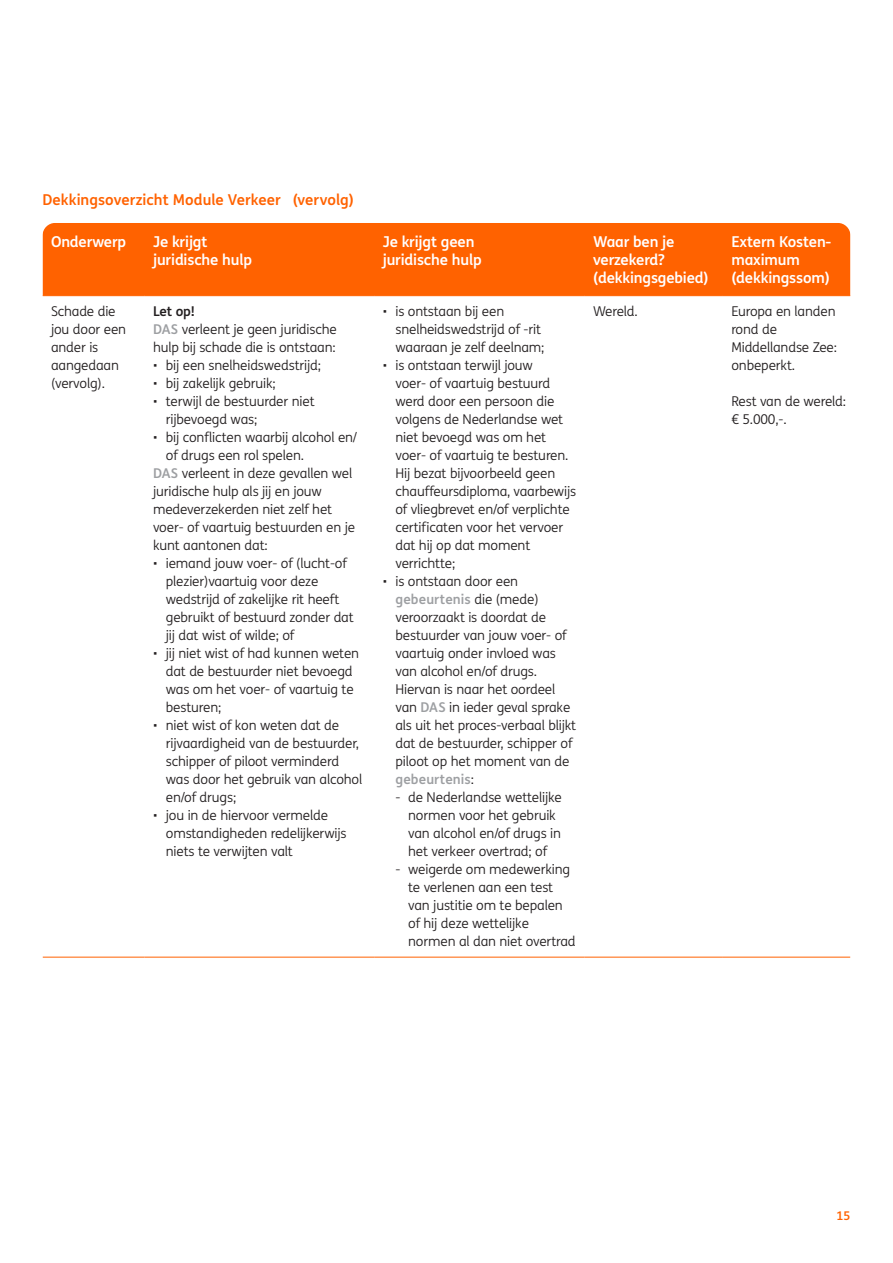
<style>
.page{position:relative;width:893px;height:1263px;background:#fff}
.page>*{position:absolute;margin:0;border:0;box-sizing:border-box;transform-origin:0 0}
.t1{font:700 15px/18px "ING Me";letter-spacing:-.01em;color:#fff}
.Tabel_Heading{font:700 15px "ING Me";color:#ff6200}
.t2{font:13.5px/18px "ING Me";letter-spacing:-.01em;color:#231f20}
.t3{font:700 12px "ING Me";color:#ff6200}
.s1{font-weight:700}
.s2{font-weight:700;color:#9d9fa2}
</style>
<div class="page">
<div style="left:43px;top:223px;width:807px;height:72px;background:#ff6200"></div>
<hr style="left:43px;top:295px;width:102px;height:1px;background:#ff6200">
<hr style="left:145px;top:295px;width:229px;height:1px;background:#ff6200">
<hr style="left:374px;top:295px;width:211px;height:1px;background:#ff6200">
<hr style="left:585px;top:295px;width:138px;height:1px;background:#ff6200">
<hr style="left:723px;top:295px;width:127px;height:1px;background:#ff6200">
<hr style="left:43px;top:957px;width:102px;height:1px;background:#ff6200">
<hr style="left:145px;top:957px;width:229px;height:1px;background:#ff6200">
<hr style="left:374px;top:957px;width:211px;height:1px;background:#ff6200">
<hr style="left:585px;top:957px;width:138px;height:1px;background:#ff6200">
<hr style="left:723px;top:957px;width:127px;height:1px;background:#ff6200">
<p class="Tabel_Heading" style="left:43px;top:187px;width:313px">Dekkingsoverzicht Module Verkeer (vervolg)</p>
<p class="t1" style="left:51px;top:232px;width:77px">Onderwerp</p>
<p class="t1" style="left:153px;top:232px;width:100px">Je krijgt juridische hulp</p>
<p class="t1" style="left:383px;top:232px;width:100px">Je krijgt geen juridische hulp</p>
<p class="t1" style="left:593px;top:232px;width:117px">Waar ben je verzekerd? (dekkingsgebied)</p>
<p class="t1" style="left:731px;top:232px;width:102px">Extern Kosten&shy;maximum (dekkingssom)</p>
<p class="t2" style="left:51px;top:302px;width:77px">Schade die jou door een ander is aangedaan (vervolg).</p>
<p class="t2" style="left:153px;top:302px;width:185px"><span class="s1">Let op!<br></span><span class="s2">DAS</span> verleent je geen juridische hulp bij schade die is ontstaan:</p>
<p class="t2" style="left:593px;top:302px;width:46px">Wereld.</p>
<p class="t2" style="left:731px;top:302px;width:107px">Europa en landen rond de<br>Middellandse Zee: onbeperkt.</p>
<p class="t2" style="left:731px;top:392px;width:116px">Rest van de wereld: € 5.000,-.</p>
<p class="t2" style="left:395px;top:302px;width:151px;text-indent:-13px">• is ontstaan bij een snelheidswedstrijd of -rit waaraan je zelf deelnam;</p>
<p class="t2" style="left:395px;top:356px;width:182px;text-indent:-13px">• is ontstaan terwijl jouw<br>voer- of vaartuig bestuurd werd door een persoon die volgens de Nederlandse wet niet bevoegd was om het voer- of vaartuig te besturen.<br>Hij bezat bijvoorbeeld geen chauffeursdiploma, vaarbewijs of vliegbrevet en/of verplichte certificaten voor het vervoer dat hij op dat moment verrichtte;</p>
<p class="t2" style="left:395px;top:572px;width:182px;text-indent:-13px">• is ontstaan door een <span class="s2">gebeurtenis</span> die (mede) veroorzaakt is doordat de bestuurder van jouw voer- of vaartuig onder invloed was van alcohol en/of drugs.<br>Hiervan is naar het oordeel van <span class="s2">DAS</span> in ieder geval sprake als uit het proces-verbaal blijkt dat de bestuurder, schipper of piloot op het moment van de <span class="s2">gebeurtenis</span>:</p>
<p class="t2" style="left:408px;top:788px;width:155px;text-indent:-13px">- de Nederlandse wettelijke normen voor het gebruik van alcohol en/of drugs in het verkeer overtrad; of</p>
<p class="t2" style="left:408px;top:860px;width:169px;text-indent:-13px">- weigerde om medewerking te verlenen aan een test van justitie om te bepalen of hij deze wettelijke normen al dan niet overtrad</p>
<p class="t2" style="left:153px;top:356px;width:169px">• bij een snelheidswedstrijd;</p>
<p class="t2" style="left:153px;top:374px;width:124px">• bij zakelijk gebruik;</p>
<p class="t2" style="left:166px;top:392px;width:150px;text-indent:-13px">• terwijl de bestuurder niet rijbevoegd was;</p>
<p class="t2" style="left:153px;top:428px;width:206px">• bij conflicten waarbij alcohol en/</p>
<p class="t2" style="left:166px;top:446px;width:140px">of drugs een rol spelen.</p>
<p class="t2" style="left:153px;top:464px;width:201px"><span class="s2">DAS</span> verleent in deze gevallen wel</p>
<p class="t2" style="left:153px;top:482px;width:170px">juridische hulp als jij en jouw</p>
<p class="t2" style="left:153px;top:500px;width:181px">medeverzekerden niet zelf het</p>
<p class="t2" style="left:153px;top:518px;width:204px">voer- of vaartuig bestuurden en je</p>
<p class="t2" style="left:153px;top:536px;width:116px">kunt aantonen dat:</p>
<p class="t2" style="left:166px;top:554px;width:189px;text-indent:-13px">• iemand jouw voer- of (lucht-of plezier)vaartuig voor deze wedstrijd of zakelijke rit heeft gebruikt of bestuurd zonder dat jij dat wist of wilde; of</p>
<p class="t2" style="left:166px;top:644px;width:195px;text-indent:-13px">• jij niet wist of had kunnen weten dat de bestuurder niet bevoegd was om het voer- of vaartuig te besturen;</p>
<p class="t2" style="left:166px;top:716px;width:198px;text-indent:-13px">• niet wist of kon weten dat de rijvaardigheid van de bestuurder, schipper of piloot verminderd was door het gebruik van alcohol en/of drugs;</p>
<p class="t2" style="left:166px;top:806px;width:182px;text-indent:-13px">• jou in de hiervoor vermelde omstandigheden redelijkerwijs niets te verwijten valt</p>
<p class="t3" style="left:836px;top:1206px;width:15px">15</p>
</div>
